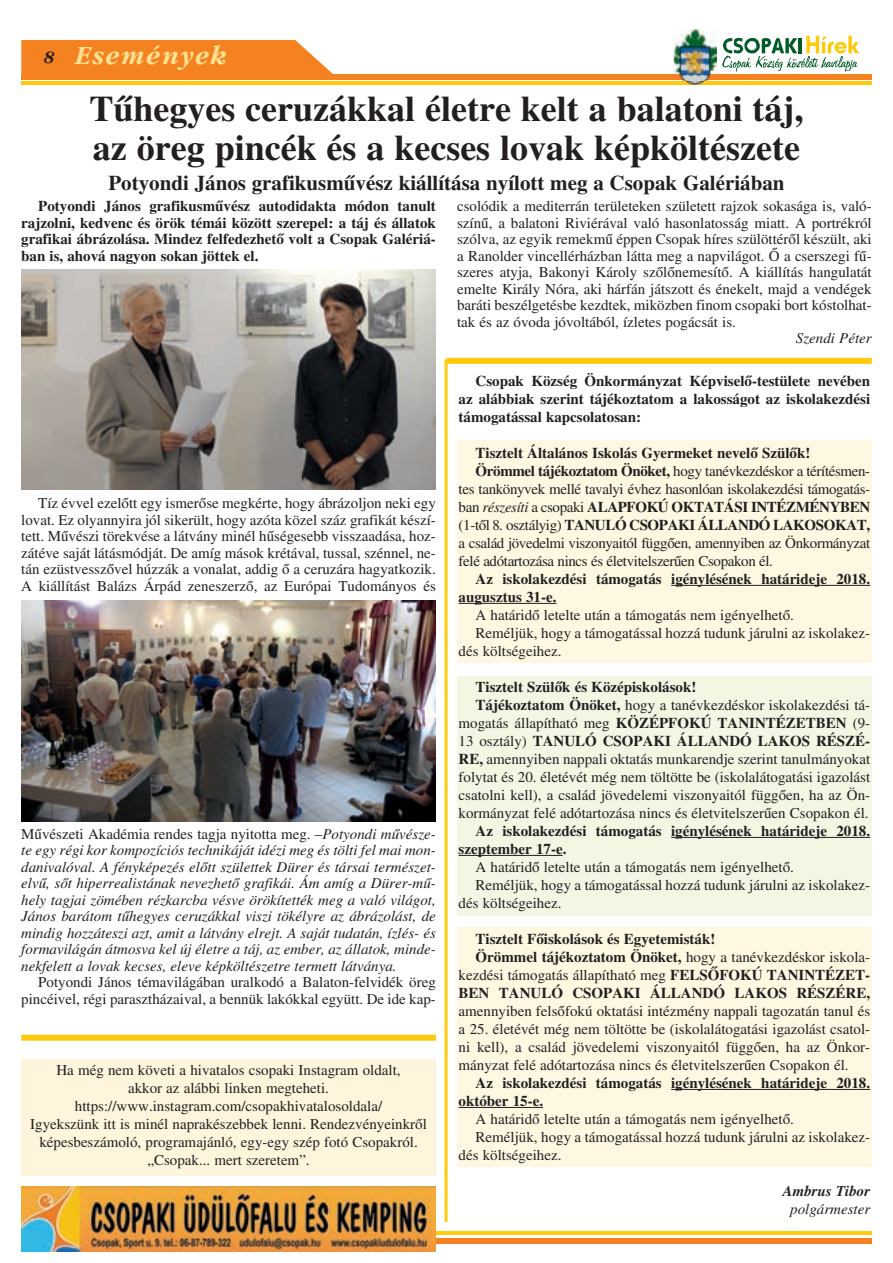
<style>
.page{position:relative;width:893px;height:1263px;background:#fff}
.page>*{position:absolute;margin:0;border:0;box-sizing:border-box;transform-origin:0 0}
.t1{font:36px/39px "Hu Times Bold";color:#231f20}
.t2{font:italic 27px "Garamond HU Bold";letter-spacing:.07em;color:#ffe192;scale:.95 1}
.t3{font:21px "Hu Times Bold";color:#231f20}
.t4{font:15px/16.5px "Hu Times Roman";color:#231f20;text-align:justify}
.t5{font:15px/18px "Hu Times Bold";color:#231f20}
.t6{font:15px/16.5px "Hu Times Italic";color:#231f20;text-align:justify}
.t7{font:15px/18px "Hu Times Roman";letter-spacing:-.025em;color:#231f20;text-align:right}
.t8{font:15px/18px "Hu Times Bold";letter-spacing:-.025em;color:#231f20}
.t9{font:italic 15px "Hu Times Bold";color:#231f20}
.s1{font-size:18px;color:#231f20}
.s2{font-family:"Hu Times Italic"}
.s3{font-family:"Hu Times Bold"}
.s4{font-family:"Hu Times Roman"}
</style>
<div class="page">
<hr style="left:21px;top:82px;width:851px;height:3px;background:#feca0a">
<div style="left:21px;top:74px;width:851px;height:5px;background:#f58220"></div>
<div style="left:21px;top:40px;width:312px;height:34px;background:#f58220"></div>
<svg style="left:722px;top:36px;width:137px;height:36px"></svg>
<img style="left:674px;top:29px;width:43px;height:53px">
<img style="left:686px;top:82px;width:18px;height:3px">
<img style="left:674px;top:74px;width:43px;height:5px">
<div style="left:273px;top:1238px;width:599px;height:5px;background:#f58220"></div>
<hr style="left:273px;top:1231px;width:599px;height:3px;background:#feca0a">
<img style="left:21px;top:1186px;width:415px;height:65px">
<div style="left:457px;top:440px;width:415px;height:222px;background:#fef8e2"></div>
<div style="left:457px;top:676px;width:415px;height:240px;background:#f2f7e4"></div>
<div style="left:457px;top:927px;width:415px;height:240px;background:#fef8e2"></div>
<hr style="left:671px;top:585px;width:199px;height:1px;background:#231f20">
<hr style="left:459px;top:603px;width:97px;height:1px;background:#231f20">
<hr style="left:671px;top:837px;width:199px;height:1px;background:#231f20">
<hr style="left:459px;top:855px;width:104px;height:1px;background:#231f20">
<hr style="left:671px;top:1089px;width:199px;height:1px;background:#231f20">
<hr style="left:459px;top:1107px;width:84px;height:1px;background:#231f20">
<div style="left:446px;top:358px;width:426px;height:6px;background:#feca0a"></div>
<div style="left:21px;top:1035px;width:415px;height:6px;background:#feca0a"></div>
<hr style="left:445px;top:359px;width:3px;height:863px;background:#feca0a">
<img style="left:21px;top:269px;width:415px;height:220px">
<img style="left:21px;top:601px;width:415px;height:220px">
<div style="left:21px;top:1059px;width:415px;height:116px;background:#fef5dc"></div>
<h2 class="t2" style="left:44px;top:45px;width:194px"><span class="s1">8</span> Események</h2>
<h1 class="t1" style="left:89px;top:93px;width:716px">Tûhegyes ceruzákkal életre kelt a balatoni táj, az öreg pincék és a kecses lovak képköltészete</h1>
<h3 class="t3" style="left:108px;top:175px;width:678px">Potyondi János grafikusmûvész kiállítása nyílott meg a Csopak Galériában</h3>
<p class="t5" style="left:21px;top:200px;width:416px;line-height:16.5px;text-align:justify;text-indent:17px">Potyondi János grafikusmûvész autodidakta módon tanult rajzolni, kedvenc és örök témái között szerepel: a táj és állatok grafikai ábrázolása. Mindez felfedezhetõ volt a Csopak Galériá&shy;ban is, ahová nagyon sokan jöttek el.</p>
<p class="t4" style="left:457px;top:200px;width:416px">csolódik a mediterrán területeken született rajzok sokasága is, való&shy;színû, a balatoni Riviérával való hasonlatosság miatt. A portrékról szólva, az egyik remekmû éppen Csopak híres szülöttérõl készült, aki a Ranolder vincellérházban látta meg a napvilágot. Õ a cserszegi fû&shy;szeres atyja, Bakonyi Károly szõlõnemesítõ. A kiállítás hangulatát emelte Király Nóra, aki hárfán játszott és énekelt, majd a vendégek baráti beszélgetésbe kezdtek, miközben finom csopaki bort kóstolhat&shy;tak és az óvoda jóvoltából, ízletes pogácsát is.</p>
<p class="t6" style="left:796px;top:332px;width:77px">Szendi Péter</p>
<p class="t4" style="left:21px;top:497px;width:416px;text-indent:17px">Tíz évvel ezelõtt egy ismerõse megkérte, hogy ábrázoljon neki egy lovat. Ez olyannyira jól sikerült, hogy azóta közel száz grafikát készí&shy;tett. Mûvészi törekvése a látvány minél hûségesebb visszaadása, hoz&shy;zátéve saját látásmódját. De amíg mások krétával, tussal, szénnel, ne&shy;tán ezüstvesszõvel húzzák a vonalat, addig õ a ceruzára hagyatkozik.<br>A kiállítást Balázs Árpád zeneszerzõ, az Európai Tudományos és</p>
<p class="t4" style="left:21px;top:827px;width:416px">Mûvészeti Akadémia rendes tagja nyitotta meg. –<span class="s2">Potyondi mûvésze-</span></p>
<p class="t6" style="left:21px;top:843px;width:416px">te egy régi kor kompozíciós technikáját idézi meg és tölti fel mai mon&shy;danivalóval. A fényképezés elõtt születtek Dürer és társai természet&shy;elvû, sõt hiperrealistának nevezhetõ grafikái. Ám amíg a Dürer-mû&shy;hely tagjai zömében rézkarcba vésve örökítették meg a való világot, János barátom tûhegyes ceruzákkal viszi tökélyre az ábrázolást, de mindig hozzáteszi azt, amit a látvány elrejt. A saját tudatán, ízlés- és formavilágán átmosva kel új életre a táj, az ember, az állatok, minde&shy;nekfelett a lovak kecses, eleve képköltészetre termett látványa.</p>
<p class="t4" style="left:21px;top:975px;width:416px;text-align:right">Potyondi János témavilágában uralkodó a Balaton-felvidék öreg pincéivel, régi parasztházaival, a bennük lakókkal együtt. De ide kap-</p>
<p class="t4" style="left:30px;top:1063px;width:398px;line-height:18px;text-align:center">Ha még nem követi a hivatalos csopaki Instagram oldalt,<br>akkor az alábbi linken megteheti. https://www.instagram.com/csopakhivatalosoldala/<br>Igyekszünk itt is minél naprakészebbek lenni. Rendezvényeinkrõl képesbeszámoló, programajánló, egy-egy szép fotó Csopakról. „Csopak... mert szeretem”.</p>
<p class="t5" style="left:459px;top:373px;width:413px;text-align:justify;text-indent:17px">Csopak Község Önkormányzat Képviselõ-testülete nevében az alábbiak szerint tájékoztatom a lakosságot az iskolakezdési támogatással kapcsolatosan:</p>
<p class="t5" style="left:476px;top:445px;width:336px">Tisztelt Általános Iskolás Gyermeket nevelõ Szülõk!</p>
<p class="t7" style="left:459px;top:463px;width:413px"><span class="s3">Örömmel tájékoztatom Önöket,</span> hogy tanévkezdéskor a térítésmen&shy;tes tankönyvek mellé tavalyi évhez hasonlóan iskolakezdési támogatás-</p>
<p class="t8" style="left:459px;top:499px;width:413px"><span class="s4">ban</span> <span class="s2">részesíti</span> <span class="s4">a csopaki</span> ALAPFOKÚ OKTATÁSI INTÉZMÉNYBEN <span class="s4">(1-tõl 8</span><span class="s2">.</span> <span class="s4">osztályig)</span> TANULÓ CSOPAKI ÁLLANDÓ LAKOSOKAT,</p>
<p class="t7" style="left:459px;top:535px;width:413px;text-align:left">a család jövedelmi viszonyaitól függõen, amennyiben az Önkormányzat felé adótartozása nincs és életvitelszerûen Csopakon él.</p>
<p class="t5" style="left:459px;top:571px;width:413px;text-indent:17px">Az iskolakezdési támogatás igénylésének határideje 2018. augusztus 31-e.</p>
<p class="t4" style="left:476px;top:608px;width:320px">A határidõ letelte után a támogatás nem igényelhetõ.</p>
<p class="t4" style="left:476px;top:626px;width:396px">Reméljük, hogy a támogatással hozzá tudunk járulni az iskolakez-</p>
<p class="t4" style="left:459px;top:644px;width:104px">dés költségeihez.</p>
<p class="t5" style="left:476px;top:679px;width:222px">Tisztelt Szülõk és Középiskolások!</p>
<p class="t4" style="left:459px;top:697px;width:413px;line-height:18px;text-align:right"><span class="s3">Tájékoztatom Önöket,</span> hogy a tanévkezdéskor iskolakezdési tá&shy;mogatás állapítható meg <span class="s3">KÖZÉPFOKÚ TANINTÉZETBEN</span> (9-</p>
<p class="t5" style="left:459px;top:733px;width:413px"><span class="s4">13 osztály)</span> TANULÓ CSOPAKI ÁLLANDÓ LAKOS RÉSZÉ-</p>
<p class="t4" style="left:459px;top:751px;width:413px;line-height:18px"><span class="s3">RE,</span> amennyiben nappali oktatás munkarendje szerint tanulmányokat folytat és 20. életévét még nem töltötte be (iskolalátogatási igazolást csatolni kell), a család jövedelemi viszonyaitól függõen, ha az Ön&shy;kormányzat felé adótartozása nincs és életvitelszerûen Csopakon él.</p>
<p class="t5" style="left:459px;top:823px;width:413px;text-indent:17px">Az iskolakezdési támogatás igénylésének határideje 2018. szeptember 17-e.</p>
<p class="t4" style="left:476px;top:860px;width:320px">A határidõ letelte után a támogatás nem igényelhetõ.</p>
<p class="t4" style="left:476px;top:878px;width:396px">Reméljük, hogy a támogatással hozzá tudunk járulni az iskolakez-</p>
<p class="t4" style="left:459px;top:896px;width:104px">dés költségeihez.</p>
<p class="t5" style="left:476px;top:931px;width:396px">Tisztelt Fõiskolások és Egyetemisták!<br>Örömmel tájékoztatom Önöket, <span class="s4">hogy a tanévkezdéskor iskola-</span></p>
<p class="t4" style="left:459px;top:968px;width:413px">kezdési támogatás állapítható meg <span class="s3">FELSÕFOKÚ TANINTÉZET-</span></p>
<p class="t5" style="left:459px;top:985px;width:413px">BEN TANULÓ CSOPAKI ÁLLANDÓ LAKOS RÉSZÉRE,</p>
<p class="t4" style="left:459px;top:1003px;width:413px;line-height:18px">amennyiben felsõfokú oktatási intézmény nappali tagozatán tanul és a 25. életévét még nem töltötte be (iskolalátogatási igazolást csatol&shy;ni kell), a család jövedelemi viszonyaitól függõen, ha az Önkor&shy;mányzat felé adótartozása nincs és életvitelszerûen Csopakon él.</p>
<p class="t5" style="left:459px;top:1075px;width:413px;text-indent:17px">Az iskolakezdési támogatás igénylésének határideje 2018. október 15-e.</p>
<p class="t4" style="left:476px;top:1112px;width:320px">A határidõ letelte után a támogatás nem igényelhetõ.</p>
<p class="t4" style="left:476px;top:1130px;width:396px">Reméljük, hogy a támogatással hozzá tudunk járulni az iskolakez-</p>
<p class="t4" style="left:459px;top:1148px;width:104px">dés költségeihez.</p>
<p class="t9" style="left:783px;top:1185px;width:89px">Ambrus Tibor</p>
<p class="t6" style="left:790px;top:1202px;width:81px">polgármester</p>
</div>
